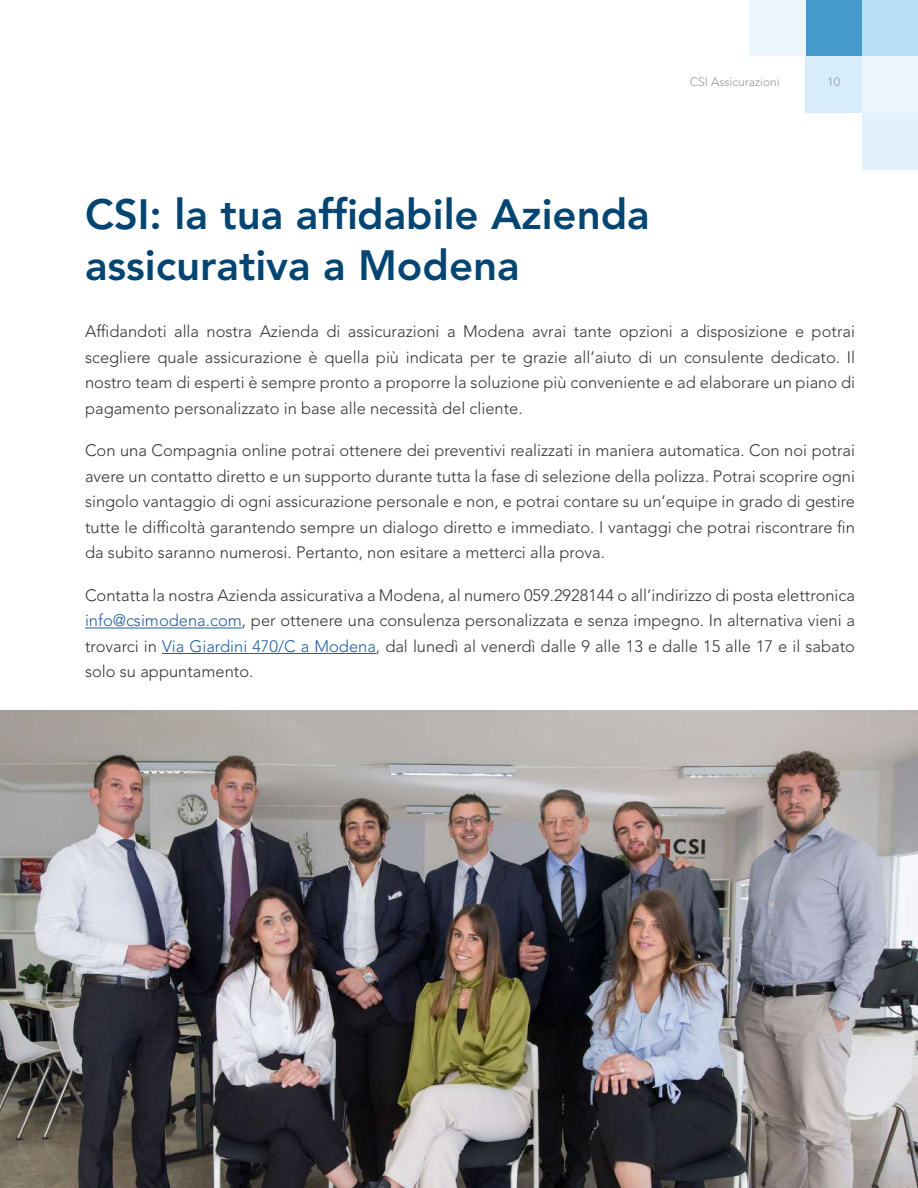
<style>
.page{position:relative;width:918px;height:1188px;background:#fff}
.page>*{position:absolute;margin:0;border:0;box-sizing:border-box;transform-origin:0 0}
.t1{font:800 42px/50.4px "Avenir LT Std";color:#034572}
.t2{font:300 16.5px/25.5px "Avenir LT Std";color:#363536;text-align:justify}
.t3{font:300 12px "Avenir LT Std";color:#949699}
.s1{color:#215f9f}
</style>
<div class="page">
<div style="left:805px;top:0;width:57px;height:56px;background:#4197ca"></div>
<div style="left:862px;top:56px;width:56px;height:57px;background:#ecf6fd"></div>
<div style="left:749px;top:0;width:56px;height:56px;background:#ecf6fd"></div>
<div style="left:862px;top:113px;width:56px;height:56px;background:#e2f1fc"></div>
<div style="left:805px;top:56px;width:57px;height:57px;background:#d8edfb"></div>
<div style="left:862px;top:0;width:56px;height:56px;background:#b7dff7"></div>
<img style="left:0;top:710px;width:918px;height:478px">
<hr style="left:85px;top:628px;width:157px;height:1px;background:#215f9f">
<hr style="left:162px;top:653px;width:214px;height:1px;background:#215f9f">
<p class="t3" style="left:690px;top:75px;width:92px">CSI Assicurazioni</p>
<p class="t3" style="left:828px;top:75px;width:14px">10</p>
<h1 class="t1" style="left:85px;top:190px;width:566px">CSI: la tua affidabile Azienda assicurativa a Modena</h1>
<p class="t2" style="left:85px;top:319px;width:772px">Affidandoti alla nostra Azienda di assicurazioni a Modena avrai tante opzioni a disposizione e potrai scegliere quale assicurazione è quella più indicata per te grazie all’aiuto di un consulente dedicato. Il nostro team di esperti è sempre pronto a proporre la soluzione più conveniente e ad elaborare un piano di pagamento personalizzato in base alle necessità del cliente.</p>
<p class="t2" style="left:85px;top:438px;width:772px">Con una Compagnia online potrai ottenere dei preventivi realizzati in maniera automatica. Con noi potrai avere un contatto diretto e un supporto durante tutta la fase di selezione della polizza. Potrai scoprire ogni singolo vantaggio di ogni assicurazione personale e non, e potrai contare su un’equipe in grado di gestire tutte le difficoltà garantendo sempre un dialogo diretto e immediato. I vantaggi che potrai riscontrare fin da subito saranno numerosi. Pertanto, non esitare a metterci alla prova.</p>
<p class="t2" style="left:85px;top:582px;width:772px">Contatta la nostra Azienda assicurativa a Modena, al numero 059.2928144 o all’indirizzo di posta elettronica <span class="s1">info@csimodena.com</span>, per ottenere una consulenza personalizzata e senza impegno. In alternativa vieni a trovarci in <span class="s1">Via Giardini 470/C a Modena</span>, dal lunedì al venerdì dalle 9 alle 13 e dalle 15 alle 17 e il sabato solo su appuntamento.</p>
</div>
